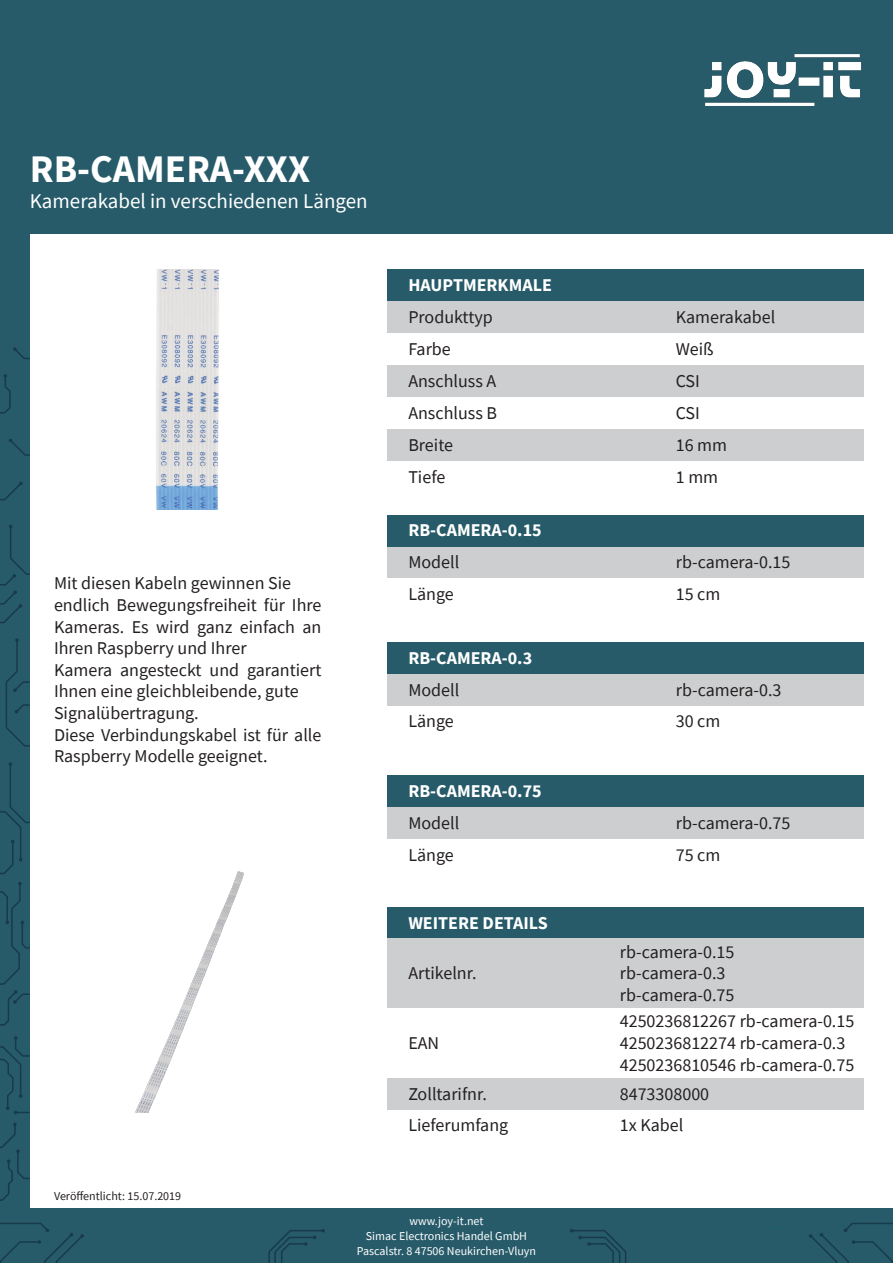
<style>
.page{position:relative;width:893px;height:1263px;background:#fff}
.page>*{position:absolute;margin:0;border:0;box-sizing:border-box;transform-origin:0 0}
.t1{font:700 39px "Source Sans Pro";color:#fff}
.t2{font:21px "Source Sans Pro";color:#fff}
.t3{font:18px/21.6px "Source Sans Pro";color:#231f20}
.t4{font:700 18px "Source Sans Pro";color:#fff}
.t5{font:12px "Source Sans Pro";color:#fff}
.t6{font:12px "Source Sans Pro";color:#231f20}
</style>
<div class="page">
<div style="left:387px;top:365px;width:476px;height:32px;background:#cccecf"></div>
<img style="left:156px;top:269px;width:63px;height:241px">
<div style="left:387px;top:546px;width:476px;height:32px;background:#cccecf"></div>
<div style="left:387px;top:301px;width:476px;height:32px;background:#cccecf"></div>
<div style="left:0;top:0;width:893px;height:234px;background:#275b6a"></div>
<img style="left:704px;top:54px;width:158px;height:52px">
<div style="left:0;top:208px;width:30px;height:1001px;background:#275b6a"></div>
<div style="left:387px;top:269px;width:476px;height:32px;background:#275b6a"></div>
<div style="left:387px;top:514px;width:476px;height:32px;background:#275b6a"></div>
<svg style="left:0;top:1122px;width:30px;height:79px"></svg>
<svg style="left:0;top:1036px;width:30px;height:78px"></svg>
<svg style="left:0;top:882px;width:30px;height:144px"></svg>
<svg style="left:0;top:762px;width:30px;height:112px"></svg>
<svg style="left:5px;top:638px;width:25px;height:109px"></svg>
<svg style="left:0;top:525px;width:30px;height:99px"></svg>
<svg style="left:0;top:482px;width:23px;height:19px"></svg>
<svg style="left:9px;top:438px;width:21px;height:18px"></svg>
<svg style="left:0;top:374px;width:11px;height:40px"></svg>
<svg style="left:13px;top:347px;width:17px;height:12px"></svg>
<div style="left:387px;top:1078px;width:476px;height:31px;background:#cccecf"></div>
<div style="left:387px;top:907px;width:476px;height:32px;background:#275b6a"></div>
<div style="left:387px;top:939px;width:476px;height:69px;background:#cccecf"></div>
<div style="left:0;top:1209px;width:893px;height:54px;background:#275b6a"></div>
<svg style="left:268px;top:1229px;width:57px;height:34px"></svg>
<svg style="left:570px;top:1229px;width:57px;height:34px"></svg>
<svg style="left:0;top:1223px;width:84px;height:40px"></svg>
<svg style="left:809px;top:1223px;width:84px;height:40px"></svg>
<div style="left:387px;top:429px;width:476px;height:32px;background:#cccecf"></div>
<div style="left:387px;top:674px;width:476px;height:32px;background:#cccecf"></div>
<div style="left:387px;top:642px;width:476px;height:32px;background:#275b6a"></div>
<div style="left:387px;top:807px;width:476px;height:32px;background:#cccecf"></div>
<div style="left:387px;top:775px;width:476px;height:32px;background:#275b6a"></div>
<img style="left:135px;top:872px;width:108px;height:240px">
<p class="t1" style="left:30px;top:143px;width:282px">RB-CAMERA-XXX</p>
<p class="t2" style="left:30px;top:187px;width:339px">Kamerakabel in verschiedenen Längen</p>
<p class="t3" style="left:54px;top:572px;width:239px">Mit diesen Kabeln gewinnen Sie</p>
<p class="t3" style="left:54px;top:594px;width:269px;text-align:justify">endlich Bewegungsfreiheit für Ihre Kameras. Es wird ganz einfach an Ihren Raspberry und Ihrer</p>
<p class="t3" style="left:54px;top:659px;width:269px">Kamera angesteckt und garantiert<br>Ihnen eine gleichbleibende, gute</p>
<p class="t3" style="left:54px;top:702px;width:146px">Signalübertragung.</p>
<p class="t3" style="left:54px;top:724px;width:269px">Diese Verbindungskabel ist für alle<br>Raspberry Modelle geeignet.</p>
<p class="t6" style="left:54px;top:1188px;width:129px">Veröffentlicht: 15.07.2019</p>
<p class="t4" style="left:408px;top:273px;width:145px">HAUPTMERKMALE</p>
<p class="t3" style="left:408px;top:306px;width:86px">Produkttyp</p>
<p class="t3" style="left:676px;top:306px;width:101px">Kamerakabel</p>
<p class="t3" style="left:408px;top:338px;width:44px">Farbe</p>
<p class="t3" style="left:676px;top:338px;width:39px">Weiß</p>
<p class="t3" style="left:408px;top:370px;width:90px">Anschluss A</p>
<p class="t3" style="left:676px;top:370px;width:26px">CSI</p>
<p class="t3" style="left:408px;top:402px;width:90px">Anschluss B</p>
<p class="t3" style="left:676px;top:402px;width:26px">CSI</p>
<p class="t3" style="left:408px;top:434px;width:46px">Breite</p>
<p class="t3" style="left:676px;top:434px;width:53px">16 mm</p>
<p class="t3" style="left:408px;top:466px;width:39px">Tiefe</p>
<p class="t3" style="left:676px;top:466px;width:44px">1 mm</p>
<p class="t4" style="left:408px;top:518px;width:135px">RB-CAMERA-0.15</p>
<p class="t3" style="left:408px;top:551px;width:52px">Modell</p>
<p class="t3" style="left:676px;top:551px;width:116px">rb-camera-0.15</p>
<p class="t3" style="left:408px;top:583px;width:47px">Länge</p>
<p class="t4" style="left:408px;top:645px;width:125px">RB-CAMERA-0.3</p>
<p class="t3" style="left:676px;top:583px;width:46px">15 cm</p>
<p class="t3" style="left:408px;top:679px;width:52px">Modell</p>
<p class="t3" style="left:676px;top:679px;width:107px">rb-camera-0.3</p>
<p class="t3" style="left:408px;top:710px;width:47px">Länge</p>
<p class="t3" style="left:676px;top:710px;width:46px">30 cm</p>
<p class="t4" style="left:408px;top:779px;width:135px">RB-CAMERA-0.75</p>
<p class="t3" style="left:408px;top:812px;width:52px">Modell</p>
<p class="t3" style="left:676px;top:812px;width:116px">rb-camera-0.75</p>
<p class="t3" style="left:408px;top:844px;width:47px">Länge</p>
<p class="t3" style="left:676px;top:844px;width:46px">75 cm</p>
<p class="t4" style="left:408px;top:910px;width:141px">WEITERE DETAILS</p>
<p class="t3" style="left:408px;top:962px;width:70px">Artikelnr.</p>
<p class="t3" style="left:408px;top:1032px;width:32px">EAN</p>
<p class="t3" style="left:620px;top:941px;width:116px">rb-camera-0.15</p>
<p class="t3" style="left:620px;top:962px;width:107px">rb-camera-0.3</p>
<p class="t3" style="left:620px;top:984px;width:116px">rb-camera-0.75</p>
<p class="t3" style="left:620px;top:1010px;width:236px">4250236812267 rb-camera-0.15</p>
<p class="t3" style="left:620px;top:1032px;width:227px">4250236812274 rb-camera-0.3</p>
<p class="t3" style="left:620px;top:1053px;width:236px">4250236810546 rb-camera-0.75</p>
<p class="t3" style="left:408px;top:1083px;width:80px">Zolltarifnr.</p>
<p class="t3" style="left:620px;top:1083px;width:91px">8473308000</p>
<p class="t3" style="left:408px;top:1114px;width:101px">Lieferumfang</p>
<p class="t3" style="left:620px;top:1114px;width:65px">1x Kabel</p>
<p class="t5" style="left:409px;top:1213px;width:75px">www.joy-it.net</p>
<p class="t5" style="left:366px;top:1228px;width:163px">Simac Electronics Handel GmbH</p>
<p class="t5" style="left:357px;top:1243px;width:181px">Pascalstr. 8 47506 Neukirchen-Vluyn</p>
</div>
